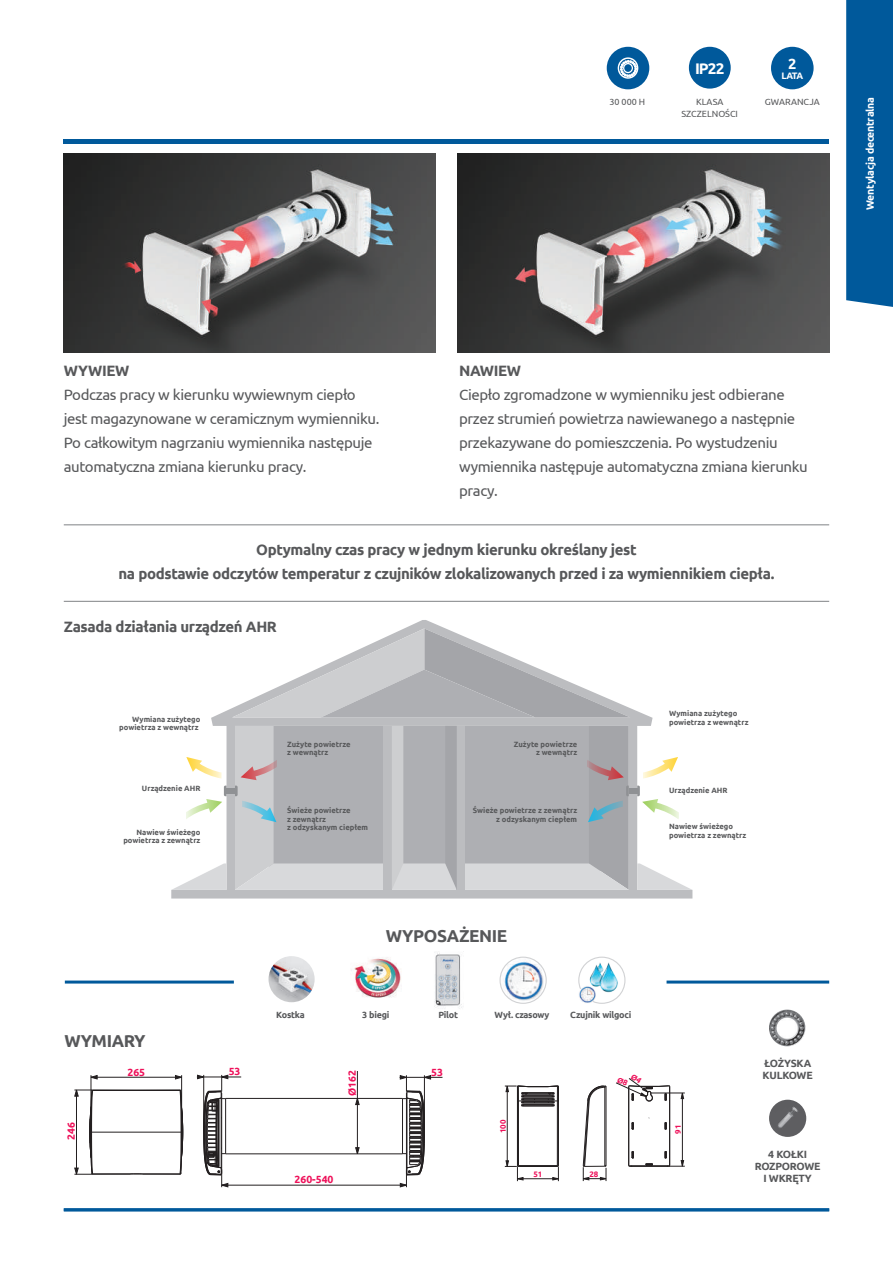
<style>
.page{position:relative;width:893px;height:1263px;background:#fff}
.page>*{position:absolute;margin:0;border:0;box-sizing:border-box;transform-origin:0 0}
.t1{font:700 17.25px "Ubuntu";letter-spacing:-.025em;color:#57585a}
.t2{font:700 15.3px "Ubuntu";color:#fff}
.t3{font:15px/24px "Ubuntu";letter-spacing:-.025em;color:#57585a}
.t4{font:700 15px/24px "Ubuntu";letter-spacing:-.025em;color:#57585a;text-align:center}
.t5{font:700 14.7px "Ubuntu";color:#fff}
.t6{font:700 10.5px/12px "Ubuntu";letter-spacing:-.025em;color:#57585a}
.t7{font:700 10.5px "Ubuntu";letter-spacing:-.025em;color:#fff}
.t8{font:700 10.35px "Ubuntu";color:#ee1059}
.t9{font:700 9.3px "Ubuntu";color:#fff}
.t10{font:700 9px "Ubuntu";letter-spacing:-.025em;color:#57585a}
.t11{font:9px "Ubuntu";color:#57585a}
.t12{font:700 7.95px "Ubuntu";color:#ee1059}
.t13{font:700 7.65px/8.4px "Ubuntu";color:#57585a;text-align:right}
</style>
<div class="page">
<div style="left:846px;top:0;width:47px;height:307px;background:#00599b"></div>
<hr style="left:64px;top:1208px;width:765px;height:3px;background:#00599b">
<hr style="left:64px;top:139px;width:765px;height:4px;background:#00599b">
<img style="left:769px;top:1009px;width:36px;height:37px;border-radius:18px">
<img style="left:769px;top:1100px;width:37px;height:37px;border-radius:19px">
<hr style="left:666px;top:980px;width:163px;height:3px;background:#00599b">
<hr style="left:65px;top:980px;width:169px;height:3px;background:#00599b">
<svg style="left:355px;top:1099px;width:5px;height:6px"></svg>
<svg style="left:355px;top:1147px;width:5px;height:6px"></svg>
<hr style="left:226px;top:1098px;width:176px;height:1px;background:#231f20">
<hr style="left:222px;top:1185px;width:184px;height:1px;background:#231f20">
<hr style="left:357px;top:1071px;width:1px;height:83px;background:#231f20">
<hr style="left:400px;top:1077px;width:42px;height:1px;background:#231f20">
<hr style="left:197px;top:1077px;width:44px;height:1px;background:#231f20">
<hr style="left:226px;top:1153px;width:176px;height:1px;background:#231f20">
<svg style="left:74px;top:1075px;width:109px;height:100px"></svg>
<svg style="left:400px;top:1075px;width:31px;height:112px"></svg>
<svg style="left:197px;top:1074px;width:32px;height:113px"></svg>
<svg style="left:681px;top:1092px;width:3px;height:7px"></svg>
<hr style="left:518px;top:1101px;width:1px;height:64px;background:#231f20">
<hr style="left:517px;top:1087px;width:1px;height:78px;background:#231f20">
<hr style="left:557px;top:1101px;width:1px;height:64px;background:#231f20">
<hr style="left:558px;top:1101px;width:1px;height:64px;background:#231f20">
<hr style="left:522px;top:1106px;width:32px;height:1px;background:#231f20">
<hr style="left:628px;top:1086px;width:1px;height:79px;background:#231f20">
<hr style="left:669px;top:1086px;width:1px;height:79px;background:#231f20">
<hr style="left:682px;top:1093px;width:1px;height:73px;background:#231f20">
<hr style="left:651px;top:1093px;width:34px;height:1px;background:#231f20">
<hr style="left:520px;top:1166px;width:36px;height:1px;background:#231f20">
<hr style="left:518px;top:1165px;width:39px;height:1px;background:#231f20">
<hr style="left:631px;top:1166px;width:36px;height:1px;background:#231f20">
<svg style="left:664px;top:1122px;width:3px;height:8px"></svg>
<svg style="left:632px;top:1122px;width:2px;height:8px"></svg>
<svg style="left:632px;top:1151px;width:2px;height:8px"></svg>
<svg style="left:645px;top:1163px;width:8px;height:3px"></svg>
<svg style="left:664px;top:1151px;width:21px;height:16px"></svg>
<hr style="left:517px;top:1178px;width:41px;height:1px;background:#231f20">
<hr style="left:507px;top:1086px;width:1px;height:80px;background:#231f20">
<svg style="left:505px;top:1160px;width:18px;height:21px"></svg>
<svg style="left:552px;top:1165px;width:7px;height:16px"></svg>
<svg style="left:583px;top:1085px;width:24px;height:96px"></svg>
<svg style="left:505px;top:1085px;width:54px;height:21px"></svg>
<img style="left:268px;top:956px;width:47px;height:46px;border-radius:23px">
<img style="left:351px;top:957px;width:50px;height:41px">
<img style="left:434px;top:951px;width:30px;height:58px">
<img style="left:501px;top:958px;width:44px;height:44px">
<div style="left:499px;top:956px;width:48px;height:48px;border:1px solid #d1d2d4;border-radius:50%"></div>
<img style="left:585px;top:958px;width:39px;height:38px">
<div style="left:578px;top:956px;width:47px;height:48px;border:1px solid #d1d2d4;border-radius:50%"></div>
<img style="left:578px;top:986px;width:18px;height:17px;border-radius:9px">
<img style="left:64px;top:154px;width:371px;height:198px">
<img style="left:458px;top:154px;width:371px;height:198px">
<svg style="left:171px;top:620px;width:521px;height:278px"></svg>
<div style="left:227px;top:788px;width:8px;height:6px;background:#8f9194"></div>
<div style="left:629px;top:788px;width:8px;height:6px;background:#8f9194"></div>
<svg style="left:186px;top:757px;width:36px;height:21px"></svg>
<svg style="left:184px;top:786px;width:43px;height:33px"></svg>
<svg style="left:643px;top:757px;width:35px;height:21px"></svg>
<svg style="left:637px;top:786px;width:44px;height:33px"></svg>
<svg style="left:637px;top:863px;width:55px;height:27px"></svg>
<svg style="left:171px;top:863px;width:56px;height:27px"></svg>
<svg style="left:232px;top:628px;width:398px;height:89px"></svg>
<svg style="left:235px;top:726px;width:394px;height:164px;background:#b6b7ba"></svg>
<hr style="left:64px;top:524px;width:765px;height:1px;background:#808285">
<hr style="left:64px;top:601px;width:765px;height:1px;background:#808285">
<div style="left:771px;top:47px;width:43px;height:42px;background:#00599b;border-radius:50%"></div>
<div style="left:607px;top:47px;width:42px;height:42px;background:#00599b;border-radius:50%"></div>
<div style="left:689px;top:47px;width:42px;height:42px;background:#00599b;border-radius:50%"></div>
<svg style="left:618px;top:57px;width:20px;height:22px"></svg>
<svg style="left:616px;top:1078px;width:54px;height:23px"></svg>
<p class="t11" style="left:609px;top:96px;width:37px">30 000 H</p>
<p class="t2" style="left:695px;top:59px;width:31px">IP22</p>
<p class="t5" style="left:788px;top:55px;width:10px">2</p>
<p class="t9" style="left:781px;top:70px;width:23px">LATA</p>
<p class="t11" style="left:696px;top:96px;width:29px">KLASA</p>
<p class="t11" style="left:765px;top:96px;width:56px">GWARANCJA</p>
<p class="t11" style="left:681px;top:108px;width:58px">SZCZELNOŚCI</p>
<p class="t7" style="left:864px;top:210px;width:114px;rotate:-90deg">Wentylacja decentralna</p>
<p class="t4" style="left:64px;top:359px;width:67px">WYWIEW</p>
<p class="t3" style="left:64px;top:382px;width:317px">Podczas pracy w kierunku wywiewnym ciepło jest magazynowane w ceramicznym wymienniku.<br>Po całkowitym nagrzaniu wymiennika następuje automatyczna zmiana kierunku pracy.</p>
<p class="t4" style="left:459px;top:359px;width:63px">NAWIEW</p>
<p class="t3" style="left:459px;top:382px;width:350px">Ciepło zgromadzone w wymienniku jest odbierane przez strumień powietrza nawiewanego a następnie przekazywane do pomieszczenia. Po wystudzeniu wymiennika następuje automatyczna zmiana kierunku pracy.</p>
<p class="t4" style="left:118px;top:538px;width:658px">Optymalny czas pracy w jednym kierunku określany jest<br>na podstawie odczytów temperatur z czujników zlokalizowanych przed i za wymiennikiem ciepła.</p>
<p class="t4" style="left:64px;top:614px;width:215px">Zasada działania urządzeń AHR</p>
<p class="t13" style="left:119px;top:715px;width:83px">Wymiana zużytego powietrza z wewnątrz</p>
<p class="t13" style="left:142px;top:784px;width:60px">Urządzenie AHR</p>
<p class="t13" style="left:123px;top:827px;width:79px">Nawiew świeżego powietrza z zewnątrz</p>
<p class="t1" style="left:64px;top:1030px;width:83px">WYMIARY</p>
<p class="t8" style="left:65px;top:1140px;width:19px;rotate:-90deg">246</p>
<p class="t8" style="left:127px;top:1065px;width:19px">265</p>
<p class="t8" style="left:229px;top:1065px;width:13px">53</p>
<p class="t13" style="left:287px;top:740px;width:65px;text-align:left">Zużyte powietrze z wewnątrz</p>
<p class="t13" style="left:514px;top:740px;width:65px">Zużyte powietrze z wewnątrz</p>
<p class="t13" style="left:287px;top:806px;width:83px;text-align:left">Świeże powietrze<br>z zewnątrz<br>z odzyskanym ciepłem</p>
<p class="t13" style="left:473px;top:806px;width:106px">Świeże powietrze z zewnątrz z odzyskanym ciepłem</p>
<p class="t1" style="left:386px;top:926px;width:123px">WYPOSAŻENIE</p>
<p class="t10" style="left:276px;top:1009px;width:30px">Kostka</p>
<p class="t10" style="left:362px;top:1009px;width:29px">3 biegi</p>
<p class="t10" style="left:438px;top:1009px;width:21px">Pilot</p>
<p class="t10" style="left:495px;top:1009px;width:56px">Wył. czasowy</p>
<p class="t10" style="left:570px;top:1009px;width:63px">Czujnik wilgoci</p>
<p class="t8" style="left:346px;top:1096px;width:27px;rotate:-90deg">Ø162</p>
<p class="t8" style="left:431px;top:1066px;width:13px">53</p>
<p class="t8" style="left:295px;top:1173px;width:40px">260-540</p>
<p class="t12" style="left:498px;top:1133px;width:15px;rotate:-90deg">100</p>
<p class="t12" style="left:533px;top:1170px;width:11px">51</p>
<p class="t12" style="left:589px;top:1169px;width:11px">28</p>
<p class="t13" style="left:669px;top:709px;width:81px;text-align:left">Wymiana zużytego powietrza z wewnątrz</p>
<p class="t13" style="left:669px;top:786px;width:60px">Urządzenie AHR</p>
<p class="t13" style="left:669px;top:822px;width:79px;text-align:left">Nawiew świeżego powietrza z zewnątrz</p>
<p class="t12" style="left:673px;top:1133px;width:11px;rotate:-90deg">91</p>
<p class="t6" style="left:763px;top:1057px;width:52px">ŁOŻYSKA<br>KULKOWE</p>
<p class="t6" style="left:755px;top:1148px;width:67px;text-align:center">4 KOŁKI<br>ROZPOROWE<br>I WKRĘTY</p>
</div>
